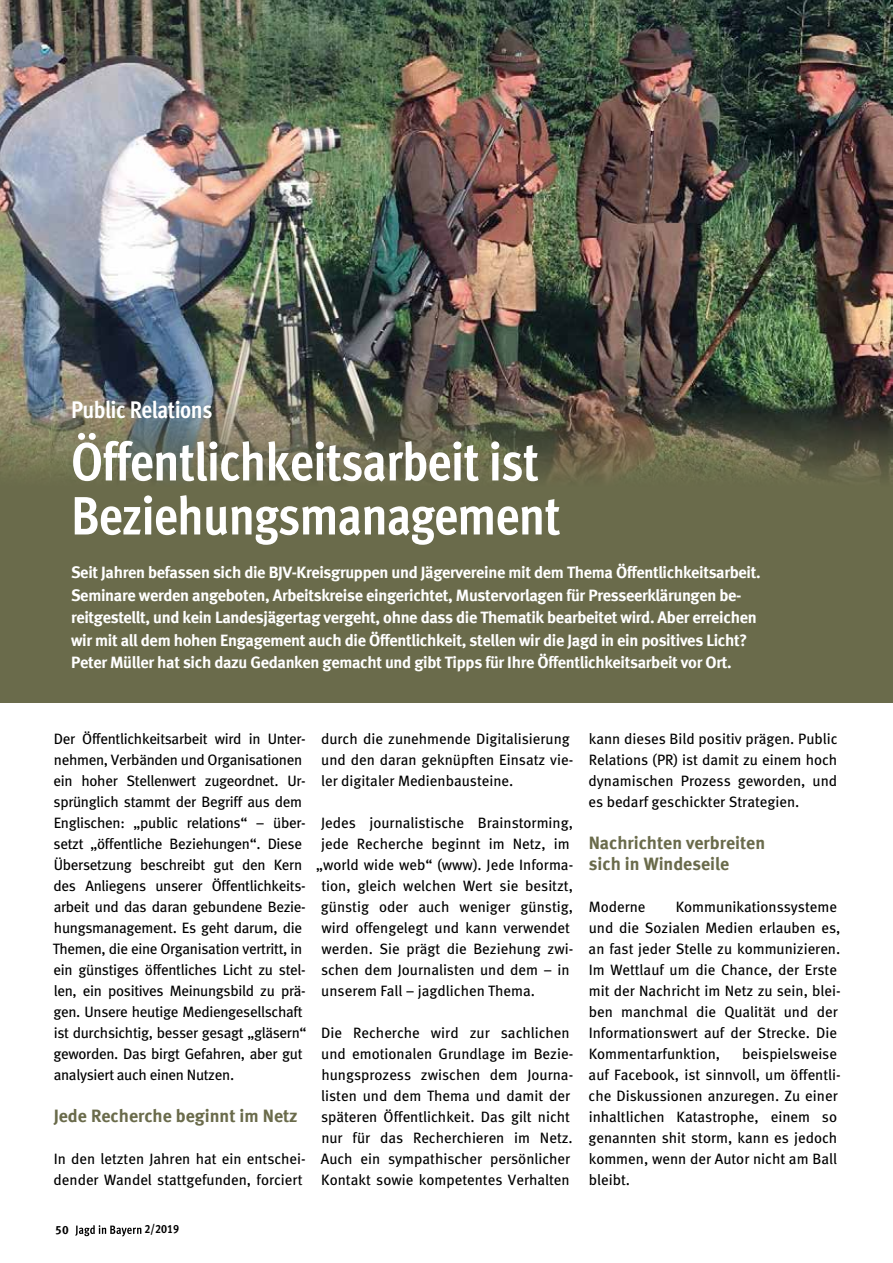
<style>
.page{position:relative;width:893px;height:1263px;background:#fff}
.page>*{position:absolute;margin:0;border:0;box-sizing:border-box;transform-origin:0 0}
.t1{font:700 54px/54px "Meta Cond";letter-spacing:-.02em;color:#fff}
.t2{font:700 24px "Meta Cond";letter-spacing:-.02em;color:#fff}
.t3{font:18px/21px "Meta Bold LF";color:#6a6b4b}
.t4{font:16.5px/22.5px "Meta Bold LF";letter-spacing:-.02em;color:#fff}
.t5{font:15px/21px "Meta";color:#000}
.t6{font:15px/21px "Meta";letter-spacing:-.02em;color:#000}
.t7{font:12px "Meta Cond Bold LF";color:#000}
.t8{font:12px "Meta Bold LF";color:#000}
</style>
<div class="page">
<svg style="left:75px;top:1225px;width:66px;height:11px"></svg>
<img style="left:0;top:0;width:893px;height:371px">
<svg style="left:0;top:371px;width:893px;height:331px;background:#66674c"></svg>
<h2 class="t2" style="left:71px;top:395px;width:143px">Public Relations</h2>
<h1 class="t1" style="left:71px;top:434px;width:491px">Öffentlichkeitsarbeit ist<br>Beziehungsmanagement</h1>
<p class="t4" style="left:71px;top:561px;width:691px">Seit Jahren befassen sich die BJV-Kreisgruppen und Jägervereine mit dem Thema Öffentlichkeitsarbeit.<br>Seminare werden angeboten, Arbeitskreise eingerichtet, Mustervorlagen für Presseerklärungen be&shy;reitgestellt, und kein Landesjägertag vergeht, ohne dass die Thematik bearbeitet wird. Aber erreichen wir mit all dem hohen Engagement auch die Öffentlichkeit, stellen wir die Jagd in ein positives Licht?<br>Peter Müller hat sich dazu Gedanken gemacht und gibt Tipps für Ihre Öffentlichkeitsarbeit vor Ort.</p>
<p class="t6" style="left:53px;top:728px;width:255px">Der Öffentlichkeitsarbeit wird in Unter&shy;nehmen, Verbänden und Organisationen ein hoher Stellenwert zugeordnet. Ur&shy;sprünglich stammt der Begriff aus dem Englischen: „public relations“ – über&shy;setzt „öffentliche Beziehungen“. Diese Übersetzung beschreibt gut den Kern des Anliegens unserer Öffentlichkeits&shy;arbeit und das daran gebundene Bezie&shy;hungsmanagement. Es geht darum, die Themen, die eine Organisation vertritt, in ein günstiges öffentliches Licht zu stel&shy;len, ein positives Meinungsbild zu prä&shy;gen. Unsere heutige Mediengesellschaft ist durchsichtig, besser gesagt „gläsern“ geworden. Das birgt Gefahren, aber gut analysiert auch einen Nutzen.</p>
<p class="t3" style="left:54px;top:1105px;width:246px">Jede Recherche beginnt im Netz</p>
<p class="t5" style="left:54px;top:1148px;width:254px">In den letzten Jahren hat ein entschei&shy;dender Wandel stattgefunden, forciert</p>
<p class="t5" style="left:321px;top:728px;width:254px">durch die zunehmende Digitalisierung und den daran geknüpften Einsatz vie&shy;ler digitaler Medienbausteine.</p>
<p class="t5" style="left:321px;top:812px;width:253px">Jedes journalistische Brainstorming,</p>
<p class="t5" style="left:321px;top:833px;width:250px">jede Recherche beginnt im Netz, im</p>
<p class="t5" style="left:316px;top:854px;width:259px">„world wide web“ (www). Jede Informa-</p>
<p class="t5" style="left:322px;top:875px;width:253px">tion, gleich welchen Wert sie besitzt,</p>
<p class="t5" style="left:321px;top:896px;width:254px">günstig oder auch weniger günstig,</p>
<p class="t5" style="left:321px;top:917px;width:250px">wird offengelegt und kann verwendet</p>
<p class="t5" style="left:321px;top:938px;width:253px">werden. Sie prägt die Beziehung zwi-</p>
<p class="t5" style="left:321px;top:959px;width:250px">schen dem Journalisten und dem – in</p>
<p class="t5" style="left:321px;top:980px;width:215px">unserem Fall – jagdlichen Thema.</p>
<p class="t5" style="left:321px;top:1022px;width:254px">Die Recherche wird zur sachlichen und emotionalen Grundlage im Bezie&shy;hungsprozess zwischen dem Journa&shy;listen und dem Thema und damit der späteren Öffentlichkeit. Das gilt nicht nur für das Recherchieren im Netz.<br>Auch ein sympathischer persönlicher Kontakt sowie kompetentes Verhalten</p>
<p class="t8" style="left:55px;top:1222px;width:15px">50</p>
<p class="t7" style="left:145px;top:1222px;width:36px">2/2019</p>
<p class="t5" style="left:589px;top:728px;width:251px;text-align:justify">kann dieses Bild positiv prägen. Public Relations (PR) ist damit zu einem hoch dynamischen Prozess geworden, und es bedarf geschickter Strategien.</p>
<p class="t3" style="left:589px;top:832px;width:178px">Nachrichten verbreiten sich in Windeseile</p>
<p class="t5" style="left:589px;top:896px;width:58px">Moderne</p>
<p class="t5" style="left:589px;top:896px;width:254px;text-indent:87px">Kommunikationssysteme und die Sozialen Medien erlauben es, an fast jeder Stelle zu kommunizieren.<br>Im Wettlauf um die Chance, der Erste mit der Nachricht im Netz zu sein, blei&shy;ben manchmal die Qualität und der Informationswert auf der Strecke. Die Kommentarfunktion,</p>
<p class="t5" style="left:588px;top:1043px;width:254px;text-indent:154px">beispielsweise auf Facebook, ist sinnvoll, um öffentli&shy;che Diskussionen anzuregen. Zu einer inhaltlichen Katastrophe, einem so genannten shit storm, kann es jedoch kommen, wenn der Autor nicht am Ball bleibt.</p>
</div>
